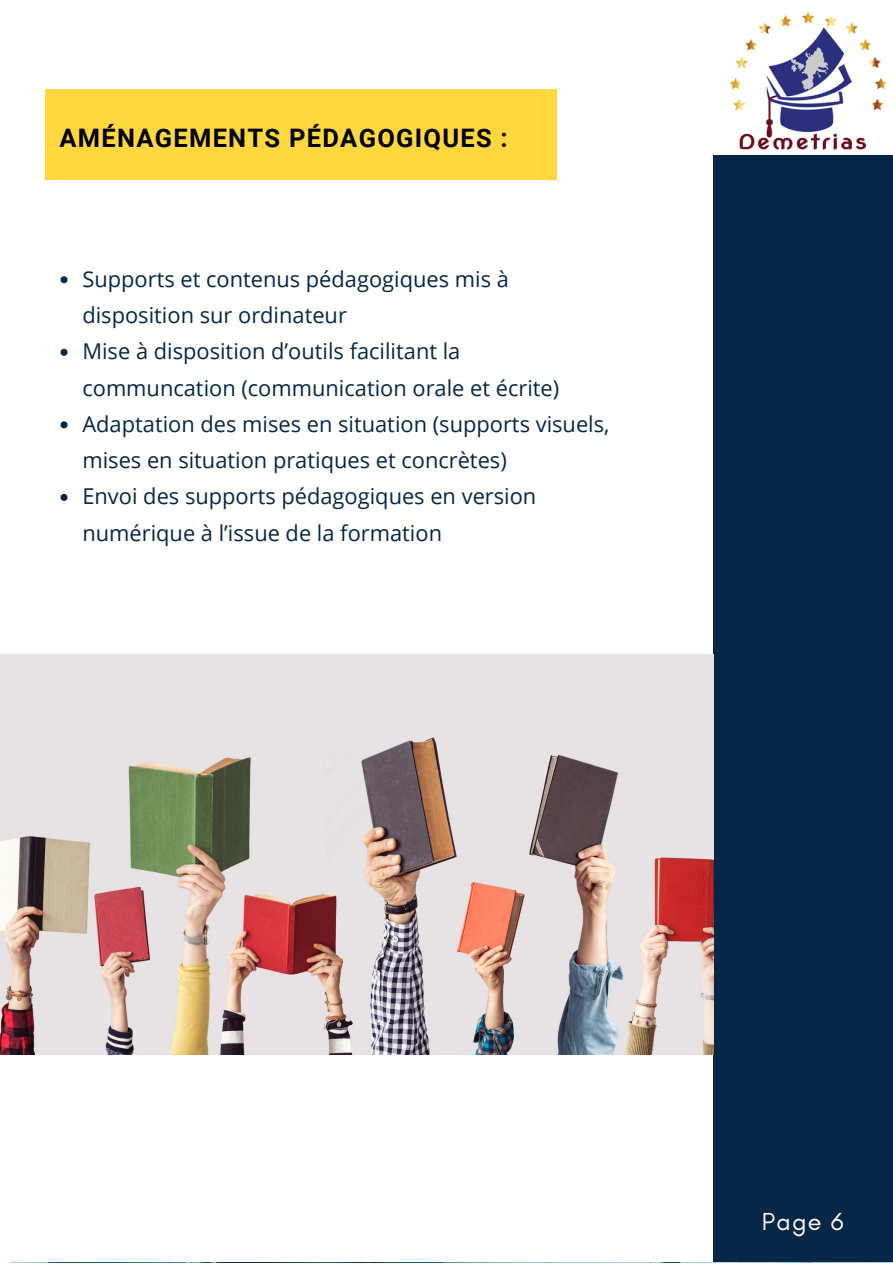
<style>
.page{position:relative;width:893px;height:1264px;background:#fff}
.page>*{position:absolute;margin:0;border:0;box-sizing:border-box;transform-origin:0 0}
.t1{font:700 25.5px "Roboto";letter-spacing:.05em;color:#000}
.t2{font:25.05px "Glacial Indifference";color:#fff}
.t3{font:21.9px/36.3px "Open Sans";color:#052747}
</style>
<div class="page">
<div style="left:713px;top:0;width:179px;height:1262px;background:#052747"></div>
<img style="left:713px;top:0;width:179px;height:154px">
<img style="left:11px;top:1262px;width:881px;height:1px">
<div style="left:45px;top:89px;width:512px;height:90px;background:#ffd840"></div>
<img style="left:0;top:655px;width:713px;height:399px">
<svg style="left:60px;top:276px;width:8px;height:7px"></svg>
<svg style="left:60px;top:349px;width:8px;height:7px"></svg>
<svg style="left:60px;top:421px;width:8px;height:7px"></svg>
<svg style="left:60px;top:494px;width:8px;height:7px"></svg>
<p class="t1" style="left:59px;top:123px;width:450px">AMÉNAGEMENTS PÉDAGOGIQUES :</p>
<p class="t3" style="left:82px;top:260px;width:428px">Supports et contenus pédagogiques mis à disposition sur ordinateur</p>
<p class="t3" style="left:82px;top:333px;width:478px">Mise à disposition d’outils facilitant la communcation (communication orale et écrite)</p>
<p class="t3" style="left:82px;top:405px;width:528px">Adaptation des mises en situation (supports visuels, mises en situation pratiques et concrètes)</p>
<p class="t3" style="left:82px;top:478px;width:455px">Envoi des supports pédagogiques en version numérique à l’issue de la formation</p>
<p class="t2" style="left:762px;top:1206px;width:83px">Page 6</p>
</div>
